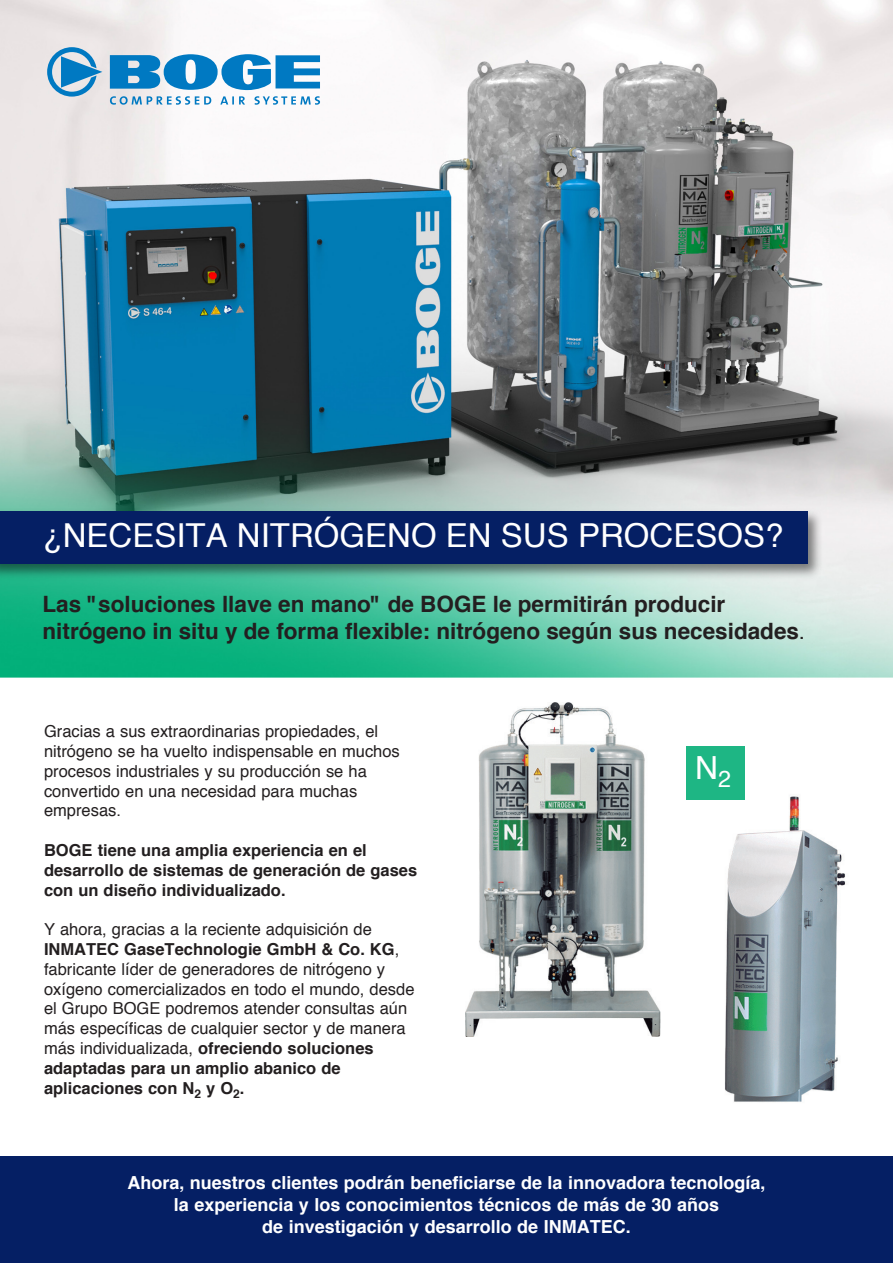
<style>
.page{position:relative;width:893px;height:1263px;background:#fff}
.page>*{position:absolute;margin:0;border:0;box-sizing:border-box;transform-origin:0 0}
.t1{font:33px "Helvetica";color:#fff}
.t2{font:31.8px "Helvetica";color:#fff}
.t3{font:700 22.5px/27px "Helvetica";color:#231f20}
.t4{font:700 18px/21.6px "Helvetica";color:#fff;text-align:center}
.t5{font:16.5px/19.8px "Helvetica";color:#231f20}
.t6{font:700 16.5px/19.8px "Helvetica";color:#231f20}
.s1{font-weight:400}
.s2{font-weight:700}
</style>
<div class="page">
<img style="left:0;top:0;width:893px;height:678px">
<img style="left:0;top:505px;width:827px;height:78px">
<div style="left:0;top:512px;width:807px;height:52px;background:#051f64"></div>
<svg style="left:110px;top:96px;width:210px;height:9px"></svg>
<svg style="left:47px;top:47px;width:55px;height:50px;background:#7db2d4"></svg>
<svg style="left:110px;top:54px;width:210px;height:36px"></svg>
<img style="left:465px;top:702px;width:196px;height:334px">
<img style="left:710px;top:796px;width:135px;height:306px">
<div style="left:686px;top:746px;width:59px;height:53px;background:#1eb684"></div>
<div style="left:0;top:1157px;width:893px;height:106px;background:#051f64"></div>
<h1 class="t1" style="left:43px;top:522px;width:742px">¿NECESITA NITRÓGENO EN SUS PROCESOS?</h1>
<h3 class="t3" style="left:43px;top:592px;width:764px">Las "soluciones llave en mano" de BOGE le permitirán producir nitrógeno in situ y de forma flexible: nitrógeno según sus necesidades<span class="s1">.</span></h3>
<p class="t5" style="left:44px;top:723px;width:357px">Gracias a sus extraordinarias propiedades, el nitrógeno se ha vuelto indispensable en muchos procesos industriales y su producción se ha convertido en una necesidad para muchas empresas.</p>
<p class="t6" style="left:44px;top:841px;width:375px">BOGE tiene una amplia experiencia en el desarrollo de sistemas de generación de gases con un diseño individualizado.</p>
<p class="t5" style="left:44px;top:921px;width:372px">Y ahora, gracias a la reciente adquisición de <span class="s2">INMATEC GaseTechnologie GmbH &amp; Co. KG</span>, fabricante líder de generadores de nitrógeno y oxígeno comercializados en todo el mundo, desde el Grupo BOGE podremos atender consultas aún más específicas de cualquier sector y de manera más individualizada, <span class="s2">ofreciendo soluciones adaptadas para un amplio abanico de aplicaciones con N</span><sub>2</sub> <span class="s2">y O</span><sub>2</sub><span class="s2">.</span></p>
<h2 class="t2" style="left:695px;top:754px;width:37px">N<sub>2</sub></h2>
<p class="t4" style="left:127px;top:1174px;width:640px">Ahora, nuestros clientes podrán beneficiarse de la innovadora tecnología, la experiencia y los conocimientos técnicos de más de 30 años<br>de investigación y desarrollo de INMATEC.</p>
</div>
